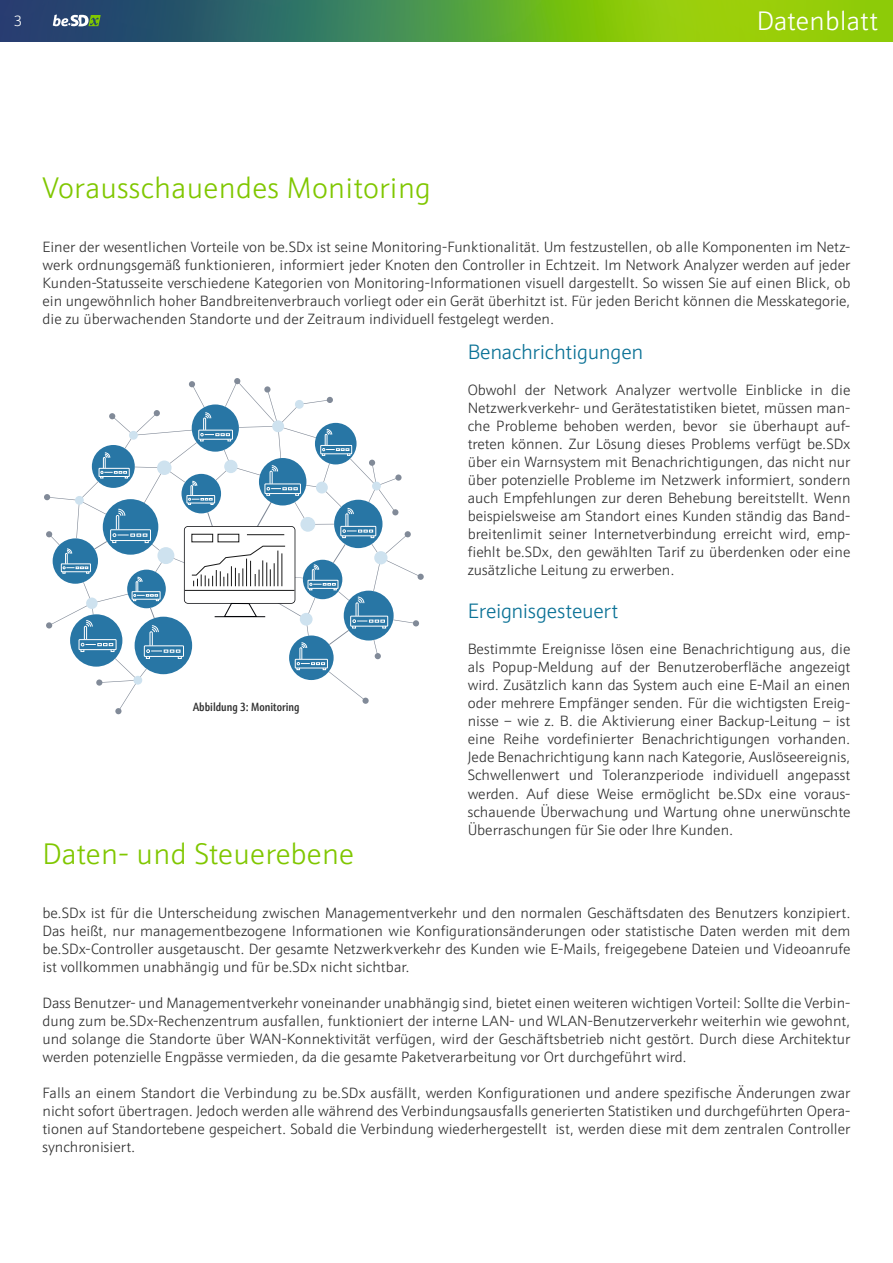
<style>
.page{position:relative;width:893px;height:1263px;background:#fff}
.page>*{position:absolute;margin:0;border:0;box-sizing:border-box;transform-origin:0 0}
.t1{font:300 30px "Kronos Sans Pro";letter-spacing:.01em;color:#80c700}
.t2{font:300 27px "Kronos Sans Pro";letter-spacing:.01em;color:#fff}
.t3{font:300 21px "Kronos Sans Pro";letter-spacing:-.015em;color:#0b7296}
.t4{font:300 15px/18px "Kronos Sans Pro";color:#323232;text-align:justify}
.t5{font:300 15px "Kronos Sans Pro";color:#fff}
.t6{font:500 12px "Kronos Sans Pro Comp";color:#323232}
</style>
<div class="page">
<img style="left:0;top:0;width:580px;height:42px">
<svg style="left:580px;top:0;width:313px;height:42px;background:#93cc09"></svg>
<svg style="left:53px;top:15px;width:48px;height:11px"></svg>
<div style="left:115px;top:708px;width:7px;height:6px;background:#818a98;border-radius:50%"></div>
<svg style="left:44px;top:378px;width:380px;height:333px"></svg>
<hr style="left:215px;top:616px;width:50px;height:1px;background:#020307">
<p class="t5" style="left:14px;top:11px;width:10px">3</p>
<h2 class="t2" style="left:757px;top:4px;width:123px">Datenblatt</h2>
<h1 class="t1" style="left:43px;top:169px;width:390px">Vorausschauendes Monitoring</h1>
<p class="t4" style="left:43px;top:238px;width:809px">Einer der wesentlichen Vorteile von be.SDx ist seine Monitoring-Funktionalität. Um festzustellen, ob alle Komponenten im Netz&shy;werk ordnungsgemäß funktionieren, informiert jeder Knoten den Controller in Echtzeit. Im Network Analyzer werden auf jeder Kunden-Statusseite verschiedene Kategorien von Monitoring-Informationen visuell dargestellt. So wissen Sie auf einen Blick, ob ein ungewöhnlich hoher Bandbreitenverbrauch vorliegt oder ein Gerät überhitzt ist. Für jeden Bericht können die Messkategorie, die zu überwachenden Standorte und der Zeitraum individuell festgelegt werden.</p>
<p class="t6" style="left:193px;top:699px;width:108px">Abbildung 3: Monitoring</p>
<h1 class="t1" style="left:43px;top:834px;width:313px">Daten- und Steuerebene</h1>
<h3 class="t3" style="left:468px;top:339px;width:177px">Benachrichtigungen</h3>
<p class="t4" style="left:468px;top:381px;width:384px">Obwohl der Network Analyzer wertvolle Einblicke in die Netzwerkverkehr- und Gerätestatistiken bietet, müssen man&shy;che Probleme behoben werden, bevor sie überhaupt auf&shy;treten können. Zur Lösung dieses Problems verfügt be.SDx über ein Warnsystem mit Benachrichtigungen, das nicht nur über potenzielle Probleme im Netzwerk informiert, sondern auch Empfehlungen zur deren Behebung bereitstellt. Wenn beispielsweise am Standort eines Kunden ständig das Band&shy;breitenlimit seiner Internetverbindung erreicht wird, emp&shy;fiehlt be.SDx, den gewählten Tarif zu überdenken oder eine zusätzliche Leitung zu erwerben.</p>
<h3 class="t3" style="left:468px;top:598px;width:152px">Ereignisgesteuert</h3>
<p class="t4" style="left:468px;top:640px;width:384px">Bestimmte Ereignisse lösen eine Benachrichtigung aus, die als Popup-Meldung auf der Benutzeroberfläche angezeigt wird. Zusätzlich kann das System auch eine E-Mail an einen oder mehrere Empfänger senden. Für die wichtigsten Ereig&shy;nisse – wie z. B. die Aktivierung einer Backup-Leitung – ist eine Reihe vordefinierter Benachrichtigungen vorhanden.<br>Jede Benachrichtigung kann nach Kategorie, Auslöseereignis, Schwellenwert und Toleranzperiode individuell angepasst werden. Auf diese Weise ermöglicht be.SDx eine voraus&shy;schauende Überwachung und Wartung ohne unerwünschte Überraschungen für Sie oder Ihre Kunden.</p>
<p class="t4" style="left:43px;top:903px;width:809px">be.SDx ist für die Unterscheidung zwischen Managementverkehr und den normalen Geschäftsdaten des Benutzers konzipiert.<br>Das heißt, nur managementbezogene Informationen wie Konfigurationsänderungen oder statistische Daten werden mit dem be.SDx-Controller ausgetauscht. Der gesamte Netzwerkverkehr des Kunden wie E-Mails, freigegebene Dateien und Videoanrufe ist vollkommen unabhängig und für be.SDx nicht sichtbar.</p>
<p class="t4" style="left:43px;top:993px;width:809px">Dass Benutzer- und Managementverkehr voneinander unabhängig sind, bietet einen weiteren wichtigen Vorteil: Sollte die Verbin&shy;dung zum be.SDx-Rechenzentrum ausfallen, funktioniert der interne LAN- und WLAN-Benutzerverkehr weiterhin wie gewohnt, und solange die Standorte über WAN-Konnektivität verfügen, wird der Geschäftsbetrieb nicht gestört. Durch diese Architektur werden potenzielle Engpässe vermieden, da die gesamte Paketverarbeitung vor Ort durchgeführt wird.</p>
<p class="t4" style="left:43px;top:1083px;width:809px">Falls an einem Standort die Verbindung zu be.SDx ausfällt, werden Konfigurationen und andere spezifische Änderungen zwar nicht sofort übertragen. Jedoch werden alle während des Verbindungsausfalls generierten Statistiken und durchgeführten Opera&shy;tionen auf Standortebene gespeichert. Sobald die Verbindung wiederhergestellt ist, werden diese mit dem zentralen Controller synchronisiert.</p>
</div>
